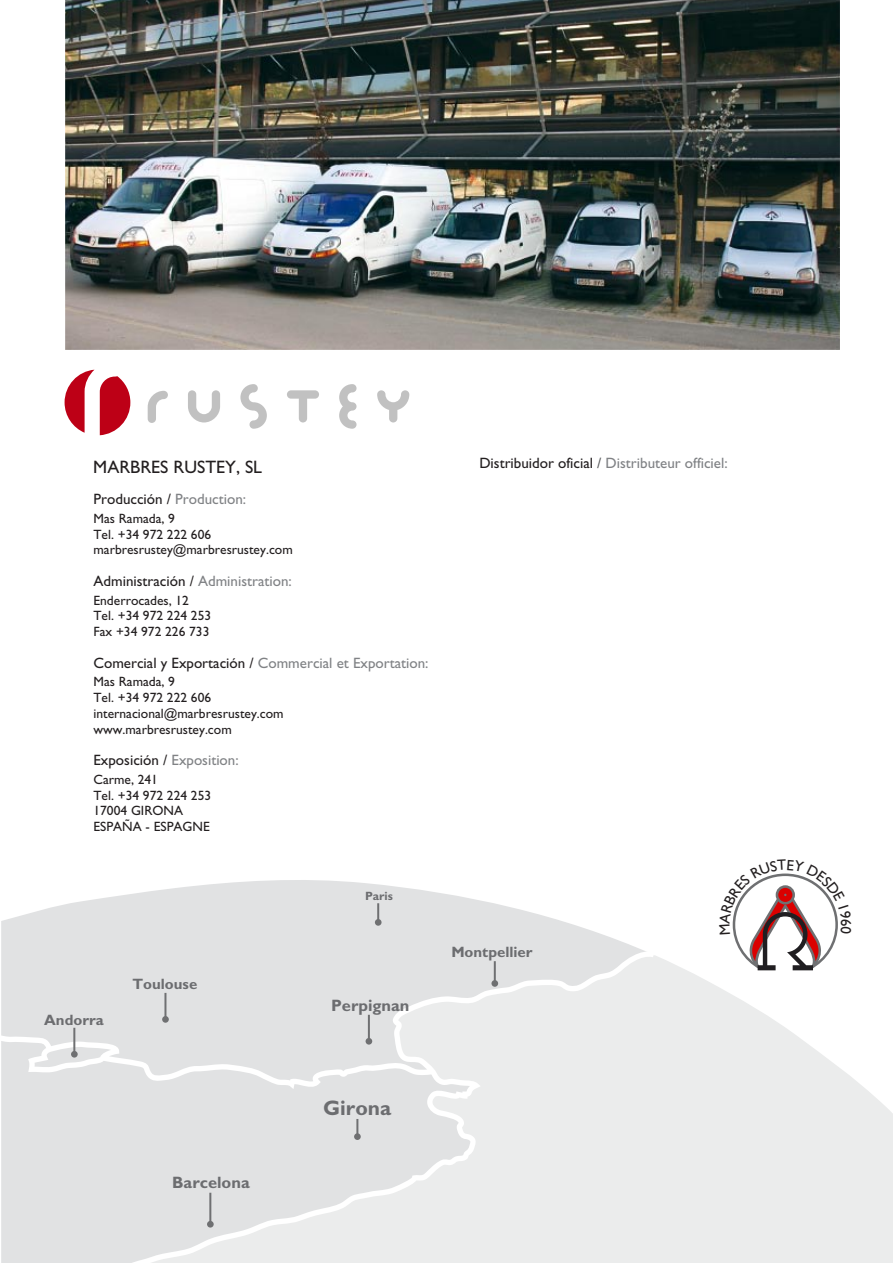
<style>
.page{position:relative;width:893px;height:1263px;background:#fff}
.page>*{position:absolute;margin:0;border:0;box-sizing:border-box;transform-origin:0 0}
.t1{font:700 21px "Gill Sans";color:#6c6d70}
.t2{font:18px "Gill Sans";color:#231f20}
.t3{font:700 16.5px "Gill Sans";color:#6c6d70}
.t4{font:15px "Gill Sans";color:#808285}
.t5{font:15px "Gill Sans";color:#231f20}
.t6{font:700 15px "Gill Sans";color:#6c6d70}
.t7{font:13.5px/15.8px "Gill Sans";color:#231f20}
.t8{font:700 12px "Gill Sans";color:#6c6d70}
.s1{color:#231f20}
.s2{color:#57585a}
.s3{color:#808285}
</style>
<div class="page">
<svg style="left:654px;top:955px;width:239px;height:308px;fill:#ebecec"></svg>
<svg style="left:1px;top:880px;width:636px;height:68px;fill:#e1e2e3"></svg>
<svg style="left:1px;top:948px;width:653px;height:315px;background:#e5e6e7"></svg>
<img style="left:65px;top:0;width:775px;height:350px">
<svg style="left:148px;top:391px;width:20px;height:32px"></svg>
<svg style="left:188px;top:390px;width:32px;height:32px"></svg>
<svg style="left:240px;top:384px;width:27px;height:45px"></svg>
<svg style="left:287px;top:390px;width:32px;height:32px"></svg>
<svg style="left:339px;top:384px;width:18px;height:45px"></svg>
<svg style="left:377px;top:390px;width:32px;height:32px"></svg>
<svg style="left:65px;top:370px;width:29px;height:63px"></svg>
<svg style="left:100px;top:376px;width:30px;height:59px"></svg>
<svg style="left:366px;top:1013px;width:6px;height:31px"></svg>
<svg style="left:493px;top:959px;width:4px;height:22px"></svg>
<div style="left:491px;top:980px;width:7px;height:7px;background:#6f7072;border-radius:50%"></div>
<svg style="left:163px;top:991px;width:4px;height:26px"></svg>
<div style="left:162px;top:1016px;width:7px;height:7px;background:#6f7072;border-radius:50%"></div>
<svg style="left:376px;top:901px;width:4px;height:19px"></svg>
<div style="left:375px;top:919px;width:7px;height:7px;background:#6f7072;border-radius:50%"></div>
<svg style="left:72px;top:1026px;width:4px;height:26px"></svg>
<div style="left:71px;top:1051px;width:7px;height:6px;background:#6f7072;border-radius:50%"></div>
<svg style="left:355px;top:1117px;width:4px;height:17px"></svg>
<div style="left:354px;top:1133px;width:7px;height:7px;background:#6f7072;border-radius:50%"></div>
<svg style="left:208px;top:1191px;width:4px;height:31px"></svg>
<div style="left:207px;top:1221px;width:7px;height:6px;background:#6f7072;border-radius:50%"></div>
<svg style="left:719px;top:873px;width:133px;height:97px"></svg>
<p class="t2" style="left:93px;top:457px;width:170px">MARBRES RUSTEY, SL</p>
<p class="t4" style="left:479px;top:454px;width:250px"><span class="s1">Distribuidor oficial</span> <span class="s2">/</span> Distributeur officiel:</p>
<p class="t5" style="left:93px;top:490px;width:154px">Producción / <span class="s3">Production:</span></p>
<p class="t7" style="left:93px;top:511px;width:201px">Mas Ramada, 9<br>Tel. +34 972 222 606 marbresrustey@marbresrustey.com</p>
<p class="t5" style="left:93px;top:572px;width:200px">Administración / <span class="s3">Administration:</span></p>
<p class="t7" style="left:93px;top:592px;width:119px">Enderrocades, 12<br>Tel. +34 972 224 253<br>Fax +34 972 226 733</p>
<p class="t4" style="left:93px;top:654px;width:337px"><span class="s1">Comercial y Exportación /</span> Commercial et Exportation:</p>
<p class="t7" style="left:93px;top:674px;width:192px">Mas Ramada, 9<br>Tel. +34 972 222 606 internacional@marbresrustey.com www.marbresrustey.com</p>
<p class="t5" style="left:93px;top:751px;width:147px">Exposición / <span class="s3">Exposition:</span></p>
<p class="t7" style="left:93px;top:772px;width:119px">Carme, 241<br>Tel. +34 972 224 253<br>17004 GIRONA<br>ESPAÑA - ESPAGNE</p>
<p class="t6" style="left:44px;top:1011px;width:61px">Andorra</p>
<p class="t6" style="left:132px;top:975px;width:66px">Toulouse</p>
<p class="t3" style="left:172px;top:1173px;width:79px">Barcelona</p>
<p class="t8" style="left:365px;top:889px;width:29px">Paris</p>
<p class="t3" style="left:331px;top:995px;width:80px">Perpignan</p>
<p class="t1" style="left:323px;top:1096px;width:70px">Girona</p>
<p class="t6" style="left:451px;top:943px;width:83px">Montpellier</p>
</div>
